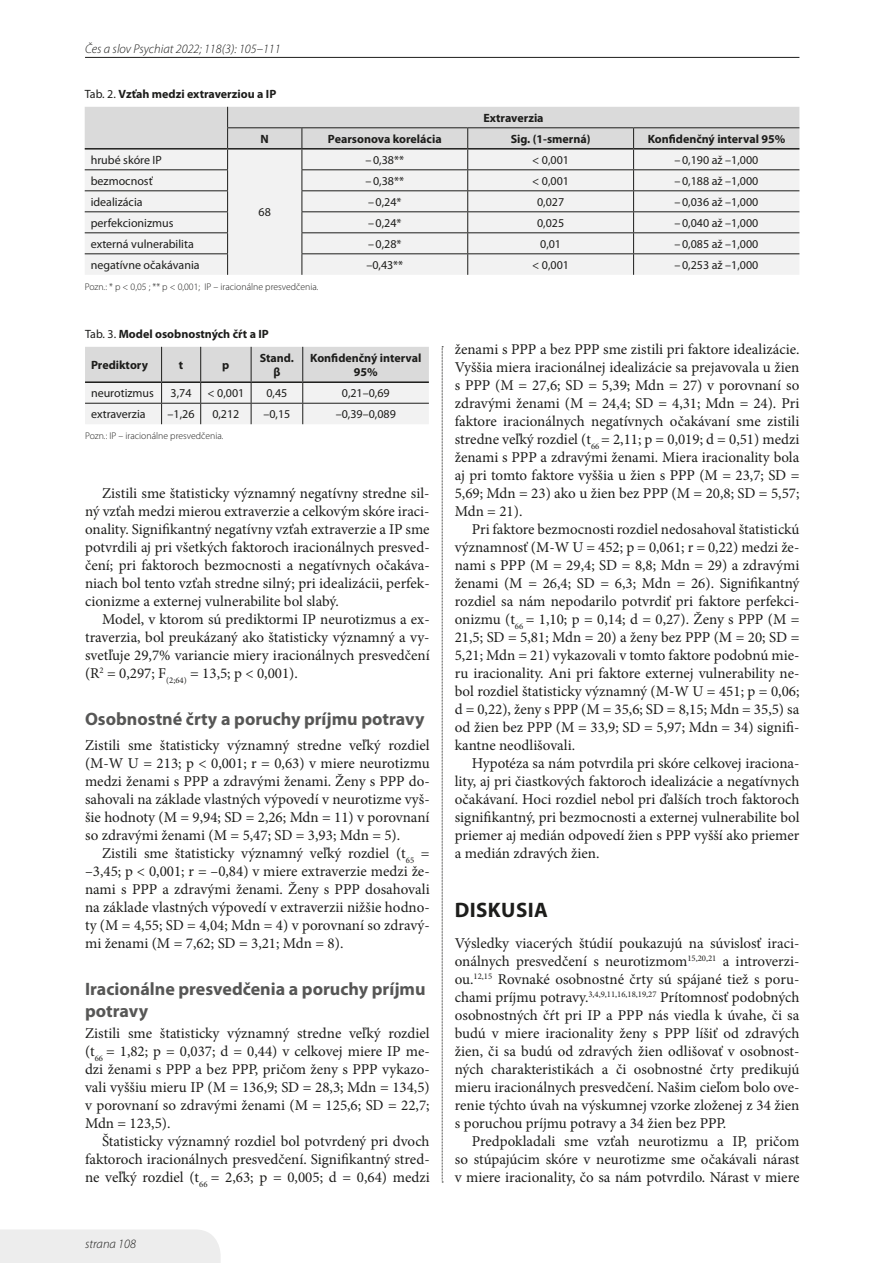
<style>
.page{position:relative;width:893px;height:1263px;background:#fff}
.page>*{position:absolute;margin:0;border:0;box-sizing:border-box;transform-origin:0 0}
.t1{font:700 21px "Myriad Pro";letter-spacing:.02em;color:#1d1d1b}
.t2{font:700 18px/21.6px "Myriad Pro";color:#575756}
.t3{font:15px/18px "Minion Pro";color:#1d1d1b;text-align:justify}
.t4{font:italic 300 12.75px "Myriad Pro";color:#1d1d1b}
.t5{font:12px "Myriad Pro";color:#1d1d1b}
.t6{font:700 12px/14.4px "Myriad Pro";color:#1d1d1b;text-align:center}
.t7{font:300 9.75px "Myriad Pro";color:#1d1d1b}
.s1{font-weight:400}
</style>
<div class="page">
<hr style="left:85px;top:57px;width:714px;height:1px;background:#1d1d1b">
<div style="left:0;top:1230px;width:221px;height:33px;background:#ededed"></div>
<svg style="left:442px;top:347px;width:1px;height:836px"></svg>
<svg style="left:85px;top:107px;width:714px;height:168px"></svg>
<hr style="left:227px;top:127px;width:75px;height:1px;background:#1d1d1b">
<hr style="left:302px;top:127px;width:166px;height:1px;background:#1d1d1b">
<hr style="left:468px;top:127px;width:166px;height:1px;background:#1d1d1b">
<hr style="left:634px;top:127px;width:165px;height:1px;background:#1d1d1b">
<hr style="left:85px;top:148px;width:143px;height:2px;background:#1d1d1b">
<hr style="left:228px;top:148px;width:74px;height:2px;background:#1d1d1b">
<hr style="left:302px;top:148px;width:166px;height:2px;background:#1d1d1b">
<hr style="left:468px;top:148px;width:166px;height:2px;background:#1d1d1b">
<hr style="left:634px;top:148px;width:165px;height:2px;background:#1d1d1b">
<svg style="left:85px;top:347px;width:344px;height:77px"></svg>
<hr style="left:85px;top:381px;width:77px;height:2px;background:#1d1d1b">
<hr style="left:162px;top:381px;width:39px;height:2px;background:#1d1d1b">
<hr style="left:201px;top:381px;width:50px;height:2px;background:#1d1d1b">
<hr style="left:251px;top:381px;width:52px;height:2px;background:#1d1d1b">
<hr style="left:303px;top:381px;width:126px;height:2px;background:#1d1d1b">
<p class="t4" style="left:85px;top:42px;width:197px">Čes a slov Psychiat 2022; 118(3): 105–111</p>
<p class="t6" style="left:85px;top:87px;width:193px"><span class="s1">Tab. 2.</span> Vzťah medzi extraverziou a IP</p>
<p class="t6" style="left:483px;top:110px;width:62px">Extraverzia</p>
<p class="t5" style="left:91px;top:152px;width:73px">hrubé skóre IP</p>
<p class="t6" style="left:261px;top:131px;width:8px">N</p>
<p class="t6" style="left:328px;top:131px;width:115px">Pearsonova korelácia</p>
<p class="t6" style="left:511px;top:131px;width:81px">Sig. (1-smerná)</p>
<p class="t6" style="left:648px;top:131px;width:139px">Konfidenčný interval 95%</p>
<p class="t5" style="left:366px;top:152px;width:40px">–0,38**</p>
<p class="t5" style="left:532px;top:152px;width:38px">&lt; 0,001</p>
<p class="t5" style="left:675px;top:152px;width:85px">–0,190 až –1,000</p>
<p class="t5" style="left:91px;top:173px;width:64px">bezmocnosť</p>
<p class="t5" style="left:366px;top:173px;width:40px">–0,38**</p>
<p class="t5" style="left:532px;top:173px;width:38px">&lt; 0,001</p>
<p class="t5" style="left:675px;top:173px;width:85px">–0,188 až –1,000</p>
<p class="t5" style="left:91px;top:194px;width:53px">idealizácia</p>
<p class="t5" style="left:368px;top:194px;width:35px">–0,24*</p>
<p class="t5" style="left:537px;top:194px;width:29px">0,027</p>
<p class="t5" style="left:675px;top:194px;width:85px">–0,036 až –1,000</p>
<p class="t5" style="left:91px;top:215px;width:84px">perfekcionizmus</p>
<p class="t5" style="left:368px;top:215px;width:35px">–0,24*</p>
<p class="t5" style="left:537px;top:215px;width:29px">0,025</p>
<p class="t5" style="left:675px;top:215px;width:85px">–0,040 až –1,000</p>
<p class="t5" style="left:91px;top:236px;width:105px">externá vulnerabilita</p>
<p class="t5" style="left:368px;top:236px;width:35px">–0,28*</p>
<p class="t5" style="left:540px;top:236px;width:22px">0,01</p>
<p class="t5" style="left:675px;top:236px;width:85px">–0,085 až –1,000</p>
<p class="t5" style="left:91px;top:257px;width:110px">negatívne očakávania</p>
<p class="t5" style="left:366px;top:257px;width:38px">–0,43**</p>
<p class="t5" style="left:532px;top:257px;width:38px">&lt; 0,001</p>
<p class="t5" style="left:675px;top:257px;width:85px">–0,253 až –1,000</p>
<p class="t7" style="left:85px;top:281px;width:235px">Pozn.: * p &lt; 0,05 ; ** p &lt; 0,001; IP – iracionálne presvedčenia.</p>
<p class="t6" style="left:85px;top:327px;width:185px"><span class="s1">Tab. 3.</span> Model osobnostných čŕt a IP</p>
<p class="t6" style="left:91px;top:357px;width:58px">Prediktory</p>
<p class="t6" style="left:179px;top:357px;width:6px">t</p>
<p class="t6" style="left:222px;top:357px;width:9px">p</p>
<p class="t6" style="left:260px;top:350px;width:36px">Stand. β</p>
<p class="t6" style="left:310px;top:350px;width:113px">Konfidenčný interval<br>95%</p>
<p class="t5" style="left:91px;top:386px;width:64px">neurotizmus</p>
<p class="t5" style="left:171px;top:386px;width:22px">3,74</p>
<p class="t5" style="left:207px;top:386px;width:38px">&lt; 0,001</p>
<p class="t5" style="left:266px;top:386px;width:22px">0,45</p>
<p class="t5" style="left:342px;top:386px;width:49px">0,21–0,69</p>
<p class="t5" style="left:91px;top:407px;width:56px">extraverzia</p>
<p class="t5" style="left:168px;top:407px;width:28px">–1,26</p>
<p class="t5" style="left:212px;top:407px;width:29px">0,212</p>
<p class="t5" style="left:263px;top:407px;width:28px">–0,15</p>
<p class="t5" style="left:336px;top:407px;width:62px">–0,39–0,089</p>
<p class="t7" style="left:85px;top:430px;width:140px">Pozn.: IP – iracionálne presvedčenia.</p>
<p class="t5" style="left:259px;top:205px;width:14px">68</p>
<p class="t3" style="left:455px;top:340px;width:346px">ženami s PPP a bez PPP sme zistili pri faktore idealizácie.<br>Vyššia miera iracionálnej idealizácie sa prejavovala u žien s PPP (M = 27,6; SD = 5,39; Mdn = 27) v porovnaní so zdravými ženami (M = 24,4; SD = 4,31; Mdn = 24). Pri faktore iracionálnych negatívnych očakávaní sme zistili stredne veľký rozdiel (t<sub>66</sub> = 2,11; p = 0,019; d = 0,51) medzi ženami s PPP a zdravými ženami. Miera iracionality bola aj pri tomto faktore vyššia u žien s PPP (M = 23,7; SD = 5,69; Mdn = 23) ako u žien bez PPP (M = 20,8; SD = 5,57; Mdn = 21).</p>
<p class="t3" style="left:455px;top:520px;width:346px;text-indent:17px">Pri faktore bezmocnosti rozdiel nedosahoval štatistickú významnosť (M-W U = 452; p = 0,061; r = 0,22) medzi že&shy;nami s PPP (M = 29,4; SD = 8,8; Mdn = 29) a zdravými ženami (M = 26,4; SD = 6,3; Mdn = 26). Signifikantný rozdiel sa nám nepodarilo potvrdiť pri faktore perfekci&shy;onizmu (t<sub>66</sub> = 1,10; p = 0,14; d = 0,27). Ženy s PPP (M = 21,5; SD = 5,81; Mdn = 20) a ženy bez PPP (M = 20; SD = 5,21; Mdn = 21) vykazovali v tomto faktore podobnú mie&shy;ru iracionality. Ani pri faktore externej vulnerability ne&shy;bol rozdiel štatisticky významný (M-W U = 451; p = 0,06; d = 0,22), ženy s PPP (M = 35,6; SD = 8,15; Mdn = 35,5) sa od žien bez PPP (M = 33,9; SD = 5,97; Mdn = 34) signifi&shy;kantne neodlišovali.</p>
<p class="t3" style="left:455px;top:754px;width:346px;text-indent:17px">Hypotéza sa nám potvrdila pri skóre celkovej iraciona&shy;lity, aj pri čiastkových faktoroch idealizácie a negatívnych očakávaní. Hoci rozdiel nebol pri ďalších troch faktoroch signifikantný, pri bezmocnosti a externej vulnerabilite bol priemer aj medián odpovedí žien s PPP vyšší ako priemer a medián zdravých žien.</p>
<p class="t3" style="left:85px;top:484px;width:346px;text-indent:17px">Zistili sme štatisticky významný negatívny stredne sil&shy;ný vzťah medzi mierou extraverzie a celkovým skóre iraci&shy;onality. Signifikantný negatívny vzťah extraverzie a IP sme potvrdili aj pri všetkých faktoroch iracionálnych presved&shy;čení; pri faktoroch bezmocnosti a negatívnych očakáva&shy;niach bol tento vzťah stredne silný; pri idealizácii, perfek&shy;cionizme a externej vulnerabilite bol slabý.</p>
<p class="t3" style="left:85px;top:610px;width:346px;text-indent:17px">Model, v ktorom sú prediktormi IP neurotizmus a ex&shy;traverzia, bol preukázaný ako štatisticky významný a vy&shy;svetľuje 29,7% variancie miery iracionálnych presvedčení (R<sup>2</sup> = 0,297; F<sub>(2;64)</sub> = 13,5; p &lt; 0,001).</p>
<p class="t2" style="left:85px;top:707px;width:341px">Osobnostné črty a poruchy príjmu potravy</p>
<p class="t3" style="left:85px;top:736px;width:346px">Zistili sme štatisticky významný stredne veľký rozdiel (M-W U = 213; p &lt; 0,001; r = 0,63) v miere neurotizmu medzi ženami s PPP a zdravými ženami. Ženy s PPP do&shy;sahovali na základe vlastných výpovedí v neurotizme vyš&shy;šie hodnoty (M = 9,94; SD = 2,26; Mdn = 11) v porovnaní so zdravými ženami (M = 5,47; SD = 3,93; Mdn = 5).</p>
<p class="t3" style="left:85px;top:844px;width:346px;text-indent:17px">Zistili sme štatisticky významný veľký rozdiel (t<sub>65</sub> = –3,45; p &lt; 0,001; r = –0,84) v miere extraverzie medzi že&shy;nami s PPP a zdravými ženami. Ženy s PPP dosahovali na základe vlastných výpovedí v extraverzii nižšie hodno&shy;ty (M = 4,55; SD = 4,04; Mdn = 4) v porovnaní so zdravý&shy;mi ženami (M = 7,62; SD = 3,21; Mdn = 8).</p>
<p class="t2" style="left:85px;top:977px;width:342px">Iracionálne presvedčenia a poruchy príjmu potravy</p>
<p class="t3" style="left:85px;top:1024px;width:346px">Zistili sme štatisticky významný stredne veľký rozdiel (t<sub>66</sub> = 1,82; p = 0,037; d = 0,44) v celkovej miere IP me&shy;dzi ženami s PPP a bez PPP, pričom ženy s PPP vykazo&shy;vali vyššiu mieru IP (M = 136,9; SD = 28,3; Mdn = 134,5) v porovnaní so zdravými ženami (M = 125,6; SD = 22,7; Mdn = 123,5).</p>
<p class="t3" style="left:85px;top:1132px;width:346px;text-indent:17px">Štatisticky významný rozdiel bol potvrdený pri dvoch faktoroch iracionálnych presvedčení. Signifikantný stred&shy;ne veľký rozdiel (t<sub>66</sub> = 2,63; p = 0,005; d = 0,64) medzi</p>
<h1 class="t1" style="left:455px;top:896px;width:94px">DISKUSIA</h1>
<p class="t3" style="left:455px;top:934px;width:346px">Výsledky viacerých štúdií poukazujú na súvislosť iraci&shy;onálnych presvedčení s neurotizmom<sup>15,20,21</sup> a introverzi&shy;ou.<sup>12,15</sup> Rovnaké osobnostné črty sú spájané tiež s poru&shy;chami príjmu potravy.<sup>3,4,9,11,16,18,19,27</sup> Prítomnosť podobných osobnostných čŕt pri IP a PPP nás viedla k úvahe, či sa budú v miere iracionality ženy s PPP líšiť od zdravých žien, či sa budú od zdravých žien odlišovať v osobnost&shy;ných charakteristikách a či osobnostné črty predikujú mieru iracionálnych presvedčení. Našim cieľom bolo ove&shy;renie týchto úvah na výskumnej vzorke zloženej z 34 žien s poruchou príjmu potravy a 34 žien bez PPP.</p>
<p class="t3" style="left:455px;top:1132px;width:346px;text-indent:17px">Predpokladali sme vzťah neurotizmu a IP, pričom so stúpajúcim skóre v neurotizme sme očakávali nárast v miere iracionality, čo sa nám potvrdilo. Nárast v miere</p>
<p class="t4" style="left:85px;top:1237px;width:52px">strana 108</p>
</div>
